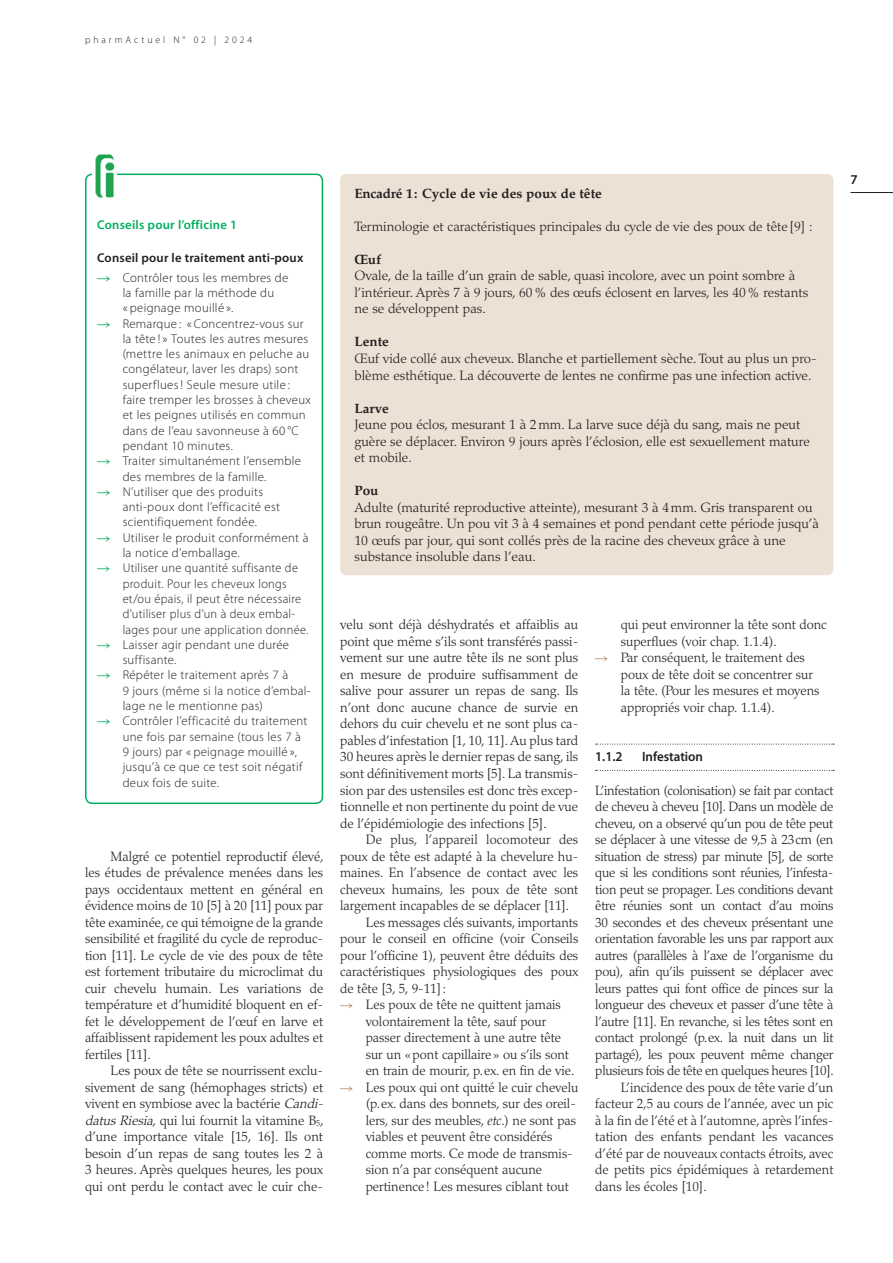
<style>
.page{position:relative;width:893px;height:1263px;background:#fff}
.page>*{position:absolute;margin:0;border:0;box-sizing:border-box;transform-origin:0 0}
._05_Grundtext_Einzug{font:300 13.5px/16.5px "Palatino LT Std";color:#231f20;text-align:justify}
.KASTEN_NEU_Light{font:300 13.5px/16.5px "Palatino LT Std";color:#231f20}
._05_Grundtext_normal{font:300 13.5px/16.5px "Palatino LT Std";letter-spacing:-.02em;color:#231f20;text-align:justify}
._05_Grundtext_Aufzäh{font:300 13.5px/16.5px "Palatino LT Std";color:#231f20}
.KASTEN_NEU_Light-2{font:700 13.5px "Palatino LT Std";color:#231f20}
._03_Untertitel{font:600 13.5px "Myriad Pro";color:#231f20}
.i-Kasten_Aufzählung{font:300 12.75px/15.3px "Myriad Pro";letter-spacing:.02em;color:#231f20}
.i-Kasten_Grundtext{font:600 12.75px "Myriad Pro";letter-spacing:.015em;color:#231f20}
.i-Kasten_Grundtext-2{font:600 12.75px "Myriad Pro";letter-spacing:.02em;color:#00ae5e}
.t1{font:300 9.75px "Myriad Pro";letter-spacing:.3em;color:#231f20}
.s1{color:#00ae5e}
.s2{font-style:italic}
.s3{color:#ba8860}
</style>
<div class="page">
<hr style="left:850px;top:192px;width:43px;height:1px;background:#231f20">
<svg style="left:596px;top:744px;width:238px;height:1px"></svg>
<svg style="left:596px;top:770px;width:238px;height:1px"></svg>
<div style="left:85px;top:174px;width:238px;height:630px;border:2px solid #00ae5e;border-radius:6px"></div>
<img style="left:92px;top:154px;width:25px;height:44px">
<div style="left:340px;top:174px;width:493px;height:401px;background:#ede1d5;border-radius:6px"></div>
<p class="t1" style="left:85px;top:34px;width:169px">pharmActuel N° 02 | 2024</p>
<p class="i-Kasten_Grundtext-2" style="left:97px;top:217px;width:141px">Conseils pour l’officine 1</p>
<p class="i-Kasten_Grundtext" style="left:97px;top:250px;width:208px">Conseil pour le traitement anti-poux</p>
<p class="i-Kasten_Aufzählung" style="left:123px;top:270px;width:167px;text-indent:-26px"><span class="s1">→</span> Contrôler tous les membres de la famille par la méthode du<br>« peignage mouillé ».</p>
<p class="i-Kasten_Aufzählung" style="left:123px;top:316px;width:190px;text-indent:-26px"><span class="s1">→</span> Remarque : « Concentrez-vous sur la tête !» Toutes les autres mesures (mettre les animaux en peluche au congélateur, laver les draps) sont superflues! Seule mesure utile : faire tremper les brosses à cheveux et les peignes utilisés en commun dans de l’eau savonneuse à 60 °C pendant 10 minutes.</p>
<p class="i-Kasten_Aufzählung" style="left:123px;top:454px;width:180px;text-indent:-26px"><span class="s1">→</span> Traiter simultanément l’ensemble des membres de la famille.</p>
<p class="i-Kasten_Aufzählung" style="left:123px;top:484px;width:159px;text-indent:-26px"><span class="s1">→</span> N’utiliser que des produits anti-poux dont l’efficacité est scientifiquement fondée.</p>
<p class="i-Kasten_Aufzählung" style="left:123px;top:530px;width:187px;text-indent:-26px"><span class="s1">→</span> Utiliser le produit conformément à la notice d’emballage.</p>
<p class="i-Kasten_Aufzählung" style="left:123px;top:561px;width:187px;text-indent:-26px"><span class="s1">→</span> Utiliser une quantité suffisante de produit. Pour les cheveux longs et/ou épais, il peut être nécessaire d’utiliser plus d’un à deux embal&shy;lages pour une application donnée.</p>
<p class="i-Kasten_Aufzählung" style="left:123px;top:637px;width:168px;text-indent:-26px"><span class="s1">→</span> Laisser agir pendant une durée suffisante.</p>
<p class="i-Kasten_Aufzählung" style="left:123px;top:668px;width:190px;text-indent:-26px"><span class="s1">→</span> Répéter le traitement après 7 à<br>9 jours (même si la notice d’embal&shy;lage ne le mentionne pas)</p>
<p class="i-Kasten_Aufzählung" style="left:123px;top:714px;width:186px;text-indent:-26px"><span class="s1">→</span> Contrôler l’efficacité du traitement une fois par semaine (tous les 7 à<br>9 jours) par « peignage mouillé », jusqu’à ce que ce test soit négatif deux fois de suite.</p>
<p class="_05_Grundtext_Einzug" style="left:85px;top:848px;width:240px;text-indent:26px">Malgré ce potentiel reproductif élevé, les études de prévalence menées dans les pays occidentaux mettent en général en évidence moins de 10 [5] à 20 [11] poux par tête examinée, ce qui témoigne de la grande sensibilité et fragilité du cycle de reproduc&shy;tion [11]. Le cycle de vie des poux de tête est fortement tributaire du microclimat du cuir chevelu humain. Les variations de température et d’humidité bloquent en ef&shy;fet le développement de l’œuf en larve et affaiblissent rapidement les poux adultes et fertiles [11].</p>
<p class="_05_Grundtext_Einzug" style="left:85px;top:1062px;width:243px;text-align:left;text-indent:26px">Les poux de tête se nourrissent exclu&shy;sivement de sang (hémophages stricts) et vivent en symbiose avec la bactérie <span class="s2">Candi&shy;datusRiesia</span>, qui lui fournit la vitamine B<sub>5</sub>, d’une importance vitale [15, 16]. Ils ont besoin d’un repas de sang toutes les 2 à 3 heures. Après quelques heures, les poux qui ont perdu le contact avec le cuir che-</p>
<p class="KASTEN_NEU_Light-2" style="left:354px;top:185px;width:249px">Encadré 1: Cycle de vie des poux de tête</p>
<p class="KASTEN_NEU_Light" style="left:354px;top:218px;width:459px">Terminologie et caractéristiques principales du cycle de vie des poux de tête [9] :</p>
<p class="KASTEN_NEU_Light-2" style="left:354px;top:251px;width:28px">Œuf</p>
<p class="KASTEN_NEU_Light" style="left:354px;top:268px;width:455px">Ovale, de la taille d’un grain de sable, quasi incolore, avec un point sombre à l’intérieur. Après 7 à 9 jours, 60% des œufs éclosent en larves, les 40% restants ne se développent pas.</p>
<p class="KASTEN_NEU_Light-2" style="left:354px;top:334px;width:36px">Lente</p>
<p class="KASTEN_NEU_Light" style="left:354px;top:350px;width:464px">Œuf vide collé aux cheveux. Blanche et partiellement sèche. Tout au plus un pro&shy;blème esthétique. La découverte de lentes ne confirme pas une infection active.</p>
<p class="KASTEN_NEU_Light-2" style="left:354px;top:400px;width:36px">Larve</p>
<p class="KASTEN_NEU_Light" style="left:354px;top:416px;width:457px">Jeune pou éclos, mesurant 1 à 2mm. La larve suce déjà du sang, mais ne peut guère se déplacer. Environ 9 jours après l’éclosion, elle est sexuellement mature et mobile.</p>
<p class="KASTEN_NEU_Light-2" style="left:354px;top:482px;width:26px">Pou</p>
<p class="KASTEN_NEU_Light" style="left:354px;top:499px;width:466px">Adulte (maturité reproductive atteinte), mesurant 3 à 4mm. Gris transparent ou brun rougeâtre. Un pou vit 3 à 4 semaines et pond pendant cette période jusqu’à 10 œufs par jour, qui sont collés près de la racine des cheveux grâce à une substance insoluble dans l’eau.</p>
<p class="_05_Grundtext_Einzug" style="left:340px;top:617px;width:240px">velu sont déjà déshydratés et affaiblis au point que même s’ils sont transférés passi&shy;vement sur une autre tête ils ne sont plus en mesure de produire suffisamment de salive pour assurer un repas de sang. Ils n’ont donc aucune chance de survie en dehors du cuir chevelu et ne sont plus ca&shy;pables d’infestation [1, 10, 11]. Au plus tard 30 heures après le dernier repas de sang, ils sont définitivement morts [5]. La transmis&shy;sion par des ustensiles est donc très excep&shy;tionnelle et non pertinente du point de vue de l’épidémiologie des infections [5].</p>
<p class="_05_Grundtext_Einzug" style="left:340px;top:831px;width:240px;text-indent:26px">De plus, l’appareil locomoteur des poux de tête est adapté à la chevelure hu&shy;maines. En l’absence de contact avec les cheveux humains, les poux de tête sont largement incapables de se déplacer [11].</p>
<p class="_05_Grundtext_Einzug" style="left:340px;top:914px;width:240px;text-indent:26px">Les messages clés suivants, importants pour le conseil en officine (voir Conseils pour l’officine 1), peuvent être déduits des caractéristiques physiologiques des poux de tête [3, 5, 9-11]:</p>
<p class="_05_Grundtext_Aufzäh" style="left:366px;top:996px;width:210px;text-indent:-26px"><span class="s3">→</span> Les poux de tête ne quittent jamais volontairement la tête, sauf pour passer directement à une autre tête sur un «pont capillaire » ou s’ils sont en train de mourir, p.ex. en fin de vie.</p>
<p class="_05_Grundtext_Aufzäh" style="left:366px;top:1079px;width:214px;text-indent:-26px"><span class="s3">→</span> Les poux qui ont quitté le cuir chevelu (p.ex. dans des bonnets, sur des oreil&shy;lers, sur des meubles, <span class="s2">etc</span>.) ne sont pas viables et peuvent être considérés comme morts. Ce mode de transmis&shy;sion n’a par conséquent aucune pertinence ! Les mesures ciblant tout</p>
<p class="_05_Grundtext_Aufzäh" style="left:621px;top:617px;width:207px">qui peut environner la tête sont donc superflues (voir chap. 1.1.4).</p>
<p class="_05_Grundtext_Aufzäh" style="left:621px;top:650px;width:200px;text-indent:-26px"><span class="s3">→</span> Par conséquent, le traitement des poux de tête doit se concentrer sur la tête. (Pour les mesures et moyens appropriés voir chap. 1.1.4).</p>
<p class="_03_Untertitel" style="left:595px;top:748px;width:29px">1.1.2</p>
<p class="_03_Untertitel" style="left:642px;top:748px;width:63px">Infestation</p>
<p class="_05_Grundtext_normal" style="left:595px;top:782px;width:240px">L’infestation (colonisation) se fait par contact de cheveu à cheveu [10]. Dans un modèle de cheveu, on a observé qu’un pou de tête peut se déplacer à une vitesse de 9,5 à 23cm (en situation de stress) par minute [5], de sorte que si les conditions sont réunies, l’infesta&shy;tion peut se propager. Les conditions devant être réunies sont un contact d’au moins 30 secondes et des cheveux présentant une orientation favorable les uns par rapport aux autres (parallèles à l’axe de l’organisme du pou), afin qu’ils puissent se déplacer avec leurs pattes qui font office de pinces sur la longueur des cheveux et passer d’une tête à l’autre [11]. En revanche, si les têtes sont en contact prolongé (p.ex. la nuit dans un lit partagé), les poux peuvent même changer plusieurs fois de tête en quelques heures [10].</p>
<p class="_05_Grundtext_Einzug" style="left:595px;top:1079px;width:240px;text-indent:26px">L’incidence des poux de tête varie d’un facteur 2,5 au cours de l’année, avec un pic à la fin de l’été et à l’automne, après l’infes&shy;tation des enfants pendant les vacances d’été par de nouveaux contacts étroits, avec de petits pics épidémiques à retardement dans les écoles [10].</p>
<p class="_03_Untertitel" style="left:850px;top:171px;width:9px">7</p>
</div>
